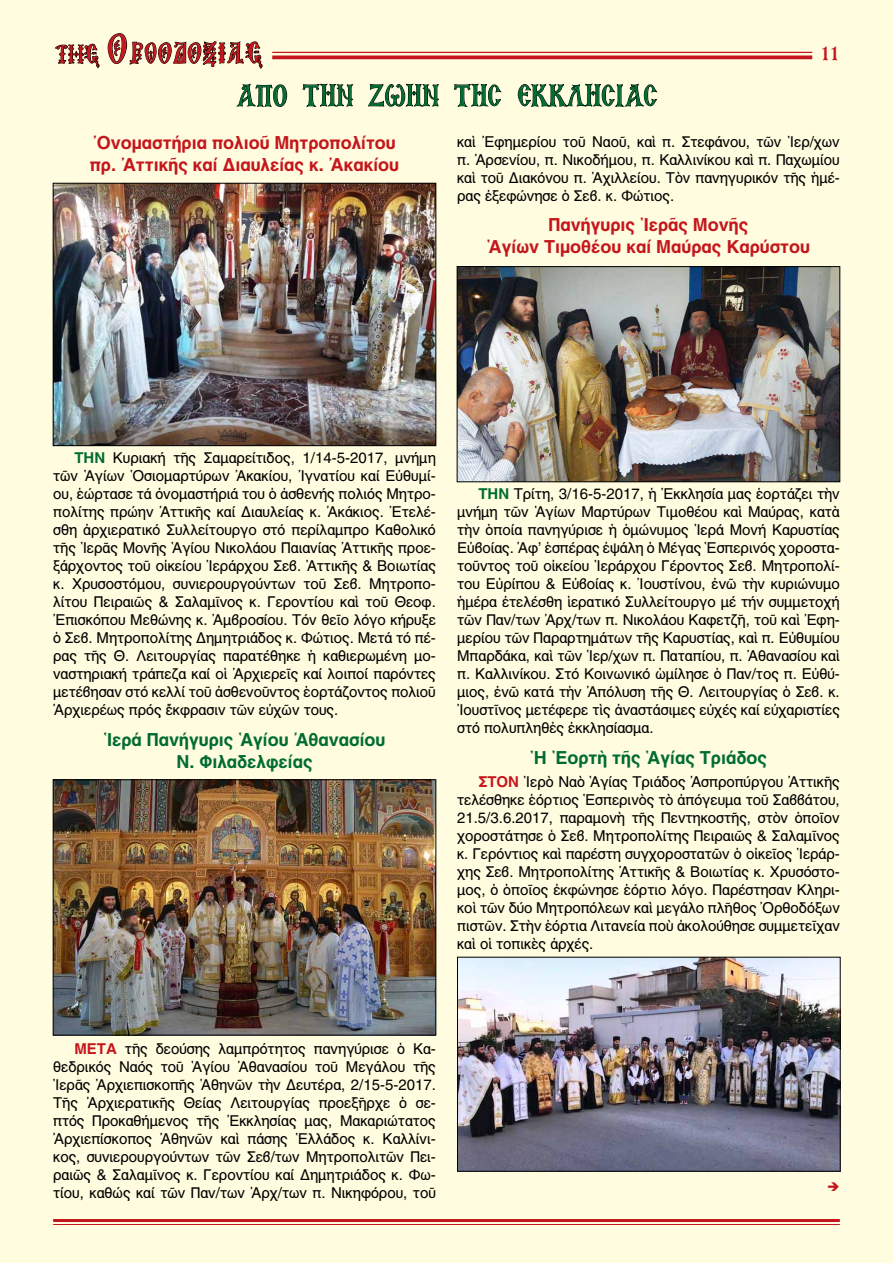
<style>
.page{position:relative;width:893px;height:1263px;background:#fffcdf}
.page>*{position:absolute;margin:0;border:0;box-sizing:border-box;transform-origin:0 0}
.t1{font:30px "BYZIMAK";color:#006c32}
.t2{font:27px "Mg Agia Sofia UC Normal";letter-spacing:.05em;color:#c4161c}
.t3{font:19.5px "BYZIMAK";color:#c4161c}
.t4{font:18px/21.6px "CTOS Helvetica Bold Test 1";color:#c4161c;text-align:center}
.t5{font:18px/22.5px "CTOS Helvetica Bold Test 1";color:#006c32;text-align:center}
.t6{font:15px/18px "CTOS Helvetica Regular Test 1";color:#000;text-align:justify}
.s1{font-size:24px}
.s2{font-size:39px}
.s3{font-family:"CTOS Helvetica Bold Test 1";color:#006c32}
.s4{font-family:"CTOS Helvetica Bold Test 1";color:#c4161c}
</style>
<div class="page">
<hr style="left:272px;top:52px;width:540px;height:1px;background:#c4161c">
<hr style="left:272px;top:56px;width:540px;height:3px;background:#c4161c">
<hr style="left:53px;top:1219px;width:787px;height:3px;background:#c4161c">
<hr style="left:53px;top:1224px;width:787px;height:1px;background:#c4161c">
<svg style="left:55px;top:41px;width:45px;height:27px"></svg>
<svg style="left:107px;top:33px;width:181px;height:117px;background:#eae7cc"></svg>
<svg style="left:302px;top:66px;width:59px;height:82px;background:#ece9ce"></svg>
<svg style="left:367px;top:66px;width:80px;height:82px;background:#eae7cc"></svg>
<svg style="left:453px;top:66px;width:50px;height:82px;background:#ebe9ce"></svg>
<svg style="left:517px;top:66px;width:142px;height:82px;background:#ebe8cd"></svg>
<img style="left:55px;top:185px;width:379px;height:259px">
<div style="left:53px;top:183px;width:383px;height:263px;border:1px solid #000"></div>
<img style="left:55px;top:781px;width:379px;height:252px">
<div style="left:53px;top:779px;width:383px;height:256px;border:1px solid #000"></div>
<img style="left:459px;top:268px;width:379px;height:212px">
<div style="left:457px;top:266px;width:383px;height:216px;border:1px solid #000"></div>
<img style="left:459px;top:959px;width:380px;height:211px">
<div style="left:457px;top:957px;width:384px;height:215px;border:1px solid #000"></div>
<svg style="left:828px;top:1182px;width:11px;height:9px"></svg>
<h2 class="t2" style="left:56px;top:41px;width:209px"><span class="s1">ΤΗΣ</span> <span class="s2">Ο</span>ΡΘΟΔΟΞΙΑΣ</h2>
<h3 class="t3" style="left:820px;top:42px;width:21px">11</h3>
<h1 class="t1" style="left:236px;top:78px;width:423px">ΑΠΟ ΤΗΝ ΖΩΗΝ ΤΗΣ ΕΚΚΛΗΣΙΑΣ</h1>
<p class="t4" style="left:90px;top:132px;width:311px;text-align:left">Ὀνομαστήρια πολιοῦ Μητροπολίτου πρ. Ἀττικῆς καί Διαυλείας κ. Ἀκακίου</p>
<p class="t6" style="left:457px;top:133px;width:384px">καὶ Ἐφημερίου τοῦ Ναοῦ, καὶ π. Στεφάνου, τῶν Ἱερ/χων π. Ἀρσενίου, π. Νικοδήμου, π. Καλλινίκου καὶ π. Παχωμίου καὶ τοῦ Διακόνου π. Ἀχιλλείου. Τὸν πανηγυρικόν τῆς ἡμέ&shy;ρας ἐξεφώνησε ὁ Σεβ. κ. Φώτιος.</p>
<p class="t4" style="left:487px;top:214px;width:325px">Πανήγυρις Ἱερᾶς Μονῆς<br>Ἁγίων Τιμοθέου καί Μαύρας Καρύστου</p>
<p class="t6" style="left:53px;top:448px;width:384px;text-indent:21px"><span class="s3">ΤΗΝ</span> Κυριακή τῆς Σαμαρείτιδος, 1/14-5-2017, μνήμη τῶν Ἁγίων Ὁσιομαρτύρων Ἀκακίου, Ἰγνατίου καί Εὐθυμί&shy;ου, ἑώρτασε τά ὀνομαστήριά του ὁ ἀσθενής πολιός Μητρο&shy;πολίτης πρώην Ἀττικῆς καί Διαυλείας κ. Ἀκάκιος. Ἐτελέ&shy;σθη ἀρχιερατικό Συλλείτουργο στό περίλαμπρο Καθολικό τῆς Ἱερᾶς Μονῆς Ἁγίου Νικολάου Παιανίας Ἀττικῆς προε&shy;ξάρχοντος τοῦ οἰκείου Ἱεράρχου Σεβ. Ἀττικῆς &amp; Βοιωτίας κ. Χρυσοστόμου, συνιερουργούντων τοῦ Σεβ. Μητροπο&shy;λίτου Πειραιῶς &amp; Σαλαμῖνος κ. Γεροντίου καὶ τοῦ Θεοφ.<br>Ἐπισκόπου Μεθώνης κ. Ἀμβροσίου. Τόν θεῖο λόγο κήρυξε ὁ Σεβ. Μητροπολίτης Δημητριάδος κ. Φώτιος. Μετά τό πέ&shy;ρας τῆς Θ. Λειτουργίας παρατέθηκε ἡ καθιερωμένη μο&shy;ναστηριακή τράπεζα καί οἱ Ἀρχιερεῖς καί λοιποί παρόντες μετέβησαν στό κελλί τοῦ ἀσθενοῦντος ἑορτάζοντος πολιοῦ Ἀρχιερέως πρός ἔκφρασιν τῶν εὐχῶν τους.</p>
<p class="t5" style="left:104px;top:728px;width:283px">Ἱερά Πανήγυρις Ἁγίου Ἀθανασίου<br>Ν. Φιλαδελφείας</p>
<p class="t6" style="left:457px;top:485px;width:384px;text-indent:21px"><span class="s3">ΤΗΝ</span> Τρίτη, 3/16-5-2017, ἡ Ἐκκλησία μας ἑορτάζει τὴν μνήμη τῶν Ἁγίων Μαρτύρων Τιμοθέου καὶ Μαύρας, κατὰ τὴν ὁποία πανηγύρισε ἡ ὁμώνυμος Ἱερά Μονή Καρυστίας Εὐβοίας. Ἀφ’ ἑσπέρας ἐψάλη ὁ Μέγας Ἑσπερινός χοροστα&shy;τοῦντος τοῦ οἰκείου Ἱεράρχου Γέροντος Σεβ. Μητροπολί&shy;του Εὐρίπου &amp; Εὐβοίας κ. Ἰουστίνου, ἐνῶ τὴν κυριώνυμο ἡμέρα ἐτελέσθη ἱερατικό Συλλείτουργο μέ τήν συμμετοχή τῶν Παν/των Ἀρχ/των π. Νικολάου Καφετζῆ, τοῦ καὶ Ἐφη&shy;μερίου τῶν Παραρτημάτων τῆς Καρυστίας, καὶ π. Εὐθυμίου Μπαρδάκα, καὶ τῶν Ἱερ/χων π. Παταπίου, π. Ἀθανασίου καὶ π. Καλλινίκου. Στό Κοινωνικό ὡμίλησε ὁ Παν/τος π. Εὐθύ&shy;μιος, ἐνῶ κατά τἠν Ἀπόλυση τῆς Θ. Λειτουργίας ὁ Σεβ. κ.<br>Ἰουστῖνος μετέφερε τὶς ἀναστάσιμες εὐχές καί εὐχαριστίες στό πολυπληθἐς ἐκκλησίασμα.</p>
<p class="t5" style="left:530px;top:746px;width:238px">Ἡ Ἑορτὴ τῆς Ἁγίας Τριάδος</p>
<p class="t6" style="left:457px;top:772px;width:384px;text-indent:21px"><span class="s4">ΣΤΟΝ</span> Ἱερὸ Ναὸ Ἁγίας Τριάδος Ἀσπροπύργου Ἀττικῆς τελέσθηκε ἑόρτιος Ἑσπερινὸς τὸ ἀπόγευμα τοῦ Σαββάτου, 21.5/3.6.2017, παραμονὴ τῆς Πεντηκοστῆς, στὸν ὁποῖον χοροστάτησε ὁ Σεβ. Μητροπολίτης Πειραιῶς &amp; Σαλαμῖνος κ. Γερόντιος καὶ παρέστη συγχοροστατῶν ὁ οἰκεῖος Ἱεράρ&shy;χης Σεβ. Μητροπολίτης Ἀττικῆς &amp; Βοιωτίας κ. Χρυσόστο&shy;μος, ὁ ὁποῖος ἐκφώνησε ἑόρτιο λόγο. Παρέστησαν Κληρι&shy;κοὶ τῶν δύο Μητροπόλεων καὶ μεγάλο πλῆθος Ὀρθοδόξων πιστῶν. Στὴν ἑόρτια Λιτανεία ποὺ ἀκολούθησε συμμετεῖχαν καὶ οἱ τοπικὲς ἀρχές.</p>
<p class="t6" style="left:53px;top:1040px;width:384px;text-indent:21px"><span class="s4">ΜΕΤΑ</span> τῆς δεούσης λαμπρότητος πανηγύρισε ὁ Κα&shy;θεδρικός Ναός τοῦ Ἁγίου Ἀθανασίου τοῦ Μεγάλου τῆς Ἱερᾶς Ἀρχιεπισκοπῆς Ἀθηνῶν τὴν Δευτέρα, 2/15-5-2017.<br>Τῆς Ἀρχιερατικῆς Θείας Λειτουργίας προεξῆρχε ὁ σε&shy;πτός Προκαθήμενος τῆς Ἐκκλησίας μας, Μακαριώτατος Ἀρχιεπίσκοπος Ἀθηνῶν καὶ πάσης Ἑλλάδος κ. Καλλίνι&shy;κος, συνιερουργούντων τῶν Σεβ/των Μητροπολιτῶν Πει&shy;ραιῶς &amp; Σαλαμῖνος κ. Γεροντίου καί Δημητριάδος κ. Φω&shy;τίου, καθώς καί τῶν Παν/των Ἀρχ/των π. Νικηφόρου, τοῦ</p>
</div>
